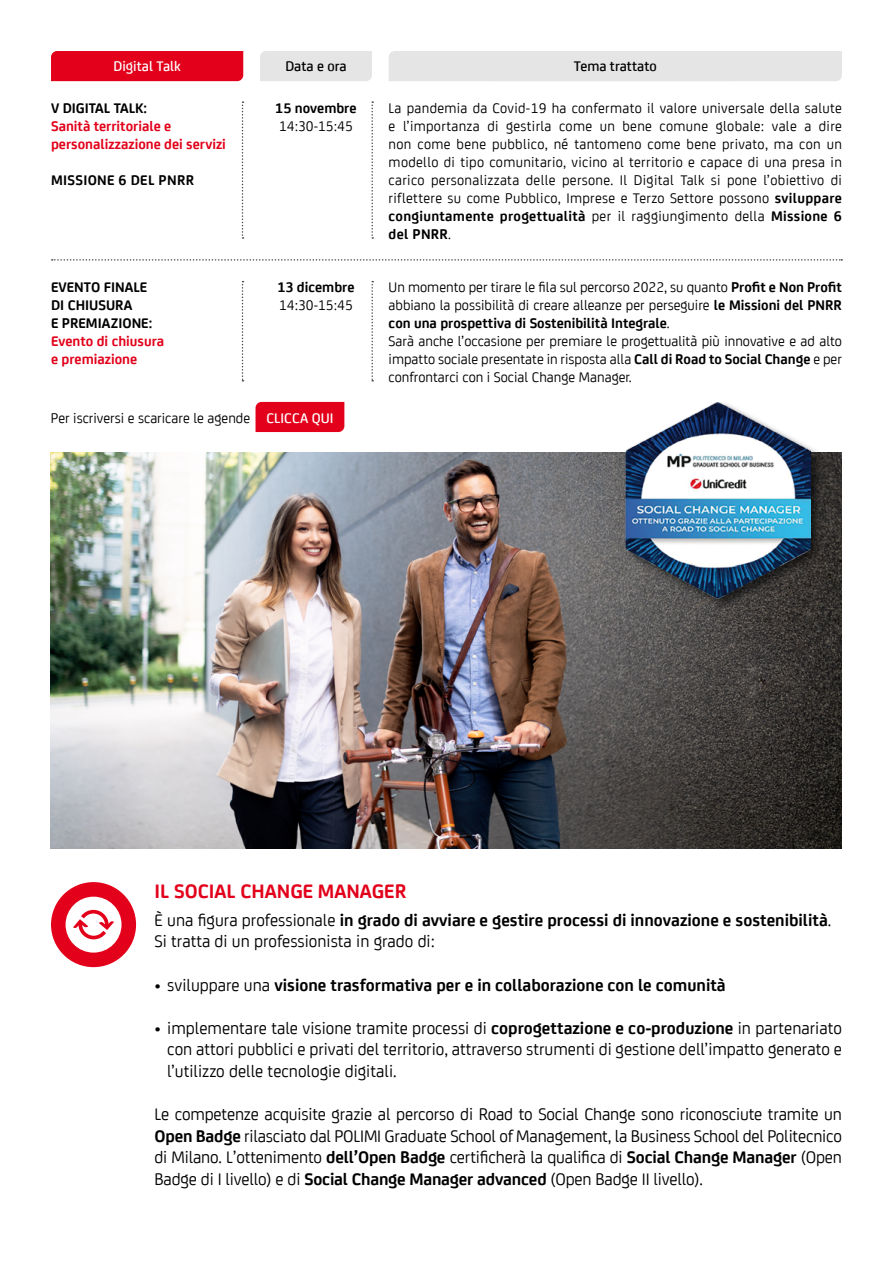
<style>
.page{position:relative;width:893px;height:1263px;background:#fff}
.page>*{position:absolute;margin:0;border:0;box-sizing:border-box;transform-origin:0 0}
.t1{font:700 21px "Uni Credit";color:#e2001a}
.t2{font:18px/21.6px "Uni Credit";color:#000;text-align:justify}
.t3{font:700 18px "Uni Credit";color:#000}
.t4{font:15px/18px "Uni Credit";color:#000;text-align:justify}
.t5{font:700 15px/18px "Uni Credit";color:#e2001a}
.t6{font:700 15px/18px "Uni Credit";color:#000}
.t7{font:500 15px "Uni Credit";color:#000}
.t8{font:700 15px "Uni Credit";letter-spacing:.02em;color:#000}
.t9{font:500 15px "Uni Credit";color:#fff}
.s1{font-weight:700}
.s2{font-weight:500;color:#fff}
.s3{font-weight:400}
</style>
<div class="page">
<div style="left:256px;top:402px;width:88px;height:30px;background:#e2001a"></div>
<svg style="left:51px;top:882px;width:85px;height:85px"></svg>
<img style="left:51px;top:453px;width:791px;height:396px">
<svg style="left:52px;top:259px;width:790px;height:2px"></svg>
<div style="left:389px;top:51px;width:453px;height:30px;background:#e5e5e5"></div>
<div style="left:51px;top:51px;width:192px;height:30px;background:#e2001a"></div>
<div style="left:260px;top:51px;width:112px;height:30px;background:#e5e5e5"></div>
<svg style="left:242px;top:101px;width:1px;height:138px"></svg>
<svg style="left:371px;top:101px;width:2px;height:138px"></svg>
<svg style="left:242px;top:281px;width:1px;height:100px"></svg>
<svg style="left:371px;top:281px;width:2px;height:100px"></svg>
<div style="left:623px;top:400px;width:200px;height:211px;background:#000;opacity:.6"></div>
<img style="left:625px;top:402px;width:186px;height:197px">
<p class="t9" style="left:113px;top:55px;width:69px">Digital Talk</p>
<p class="t7" style="left:285px;top:55px;width:63px">Data e ora</p>
<p class="t7" style="left:574px;top:55px;width:84px">Tema trattato</p>
<p class="t6" style="left:51px;top:98px;width:98px">V DIGITAL TALK:</p>
<p class="t5" style="left:51px;top:116px;width:176px">Sanità territoriale e personalizzazione dei servizi</p>
<p class="t8" style="left:51px;top:168px;width:145px">MISSIONE 6 DEL PNRR</p>
<p class="t4" style="left:389px;top:98px;width:455px">La pandemia da Covid-19 ha confermato il valore universale della salute e l’importanza di gestirla come un bene comune globale: vale a dire non come bene pubblico, né tantomeno come bene privato, ma con un modello di tipo comunitario, vicino al territorio e capace di una presa in carico personalizzata delle persone. Il Digital Talk si pone l’obiettivo di riflettere su come Pubblico, Imprese e Terzo Settore possono <span class="s1">sviluppare congiuntamente progettualità</span> per il raggiungimento della <span class="s1">Missione 6 del PNRR</span>.</p>
<p class="t6" style="left:275px;top:98px;width:83px">15 novembre</p>
<p class="t4" style="left:279px;top:116px;width:75px">14:30-15:45</p>
<p class="t6" style="left:51px;top:277px;width:103px">EVENTO FINALE<br>DI CHIUSURA<br>E PREMIAZIONE:</p>
<p class="t5" style="left:51px;top:331px;width:115px">Evento di chiusura e premiazione</p>
<p class="t6" style="left:277px;top:277px;width:79px">13 dicembre</p>
<p class="t4" style="left:279px;top:295px;width:75px">14:30-15:45</p>
<p class="t4" style="left:51px;top:408px;width:284px">Per iscriversi e scaricare le agende <span class="s2">CLICCA QUI</span></p>
<p class="t4" style="left:389px;top:277px;width:455px;text-align:left">Un momento per tirare le fila sul percorso 2022, su quanto <span class="s1">Profit e Non Profit </span>abbiano la possibilità di creare alleanze per perseguire <span class="s1">le Missioni del PNRR con una prospettiva di Sostenibilità Integrale</span>.<br>Sarà anche l’occasione per premiare le progettualità più innovative e ad alto impatto sociale presentate in risposta alla <span class="s1">Call di Road to Social Change</span> e per confrontarci con i Social Change Manager.</p>
<h1 class="t1" style="left:154px;top:875px;width:253px">IL SOCIAL CHANGE MANAGER</h1>
<p class="t2" style="left:154px;top:908px;width:678px">È una figura professionale <span class="s1">in grado di avviare e gestire processi di innovazione e sostenibilità</span>.<br>Si tratta di un professionista in grado di:</p>
<p class="t3" style="left:154px;top:971px;width:573px"><span class="s3">• sviluppare una</span> visione trasformativa per e in collaborazione con le comunità</p>
<p class="t2" style="left:167px;top:1016px;width:676px;text-indent:-13px">• implementare tale visione tramite processi di <span class="s1">coprogettazione e co-produzione</span> in partenariato con attori pubblici e privati del territorio, attraverso strumenti di gestione dell’impatto generato e l’utilizzo delle tecnologie digitali.</p>
<p class="t2" style="left:154px;top:1102px;width:689px">Le competenze acquisite grazie al percorso di Road to Social Change sono riconosciute tramite un <span class="s1">Open Badge</span> rilasciato dal POLIMI Graduate School of Management, la Business School del Politecnico di Milano. L’ottenimento <span class="s1">dell’Open Badge</span> certificherà la qualifica di <span class="s1">Social Change Manager</span> (Open Badge di I livello) e di <span class="s1">Social Change Manager advanced</span> (Open Badge II livello).</p>
</div>
